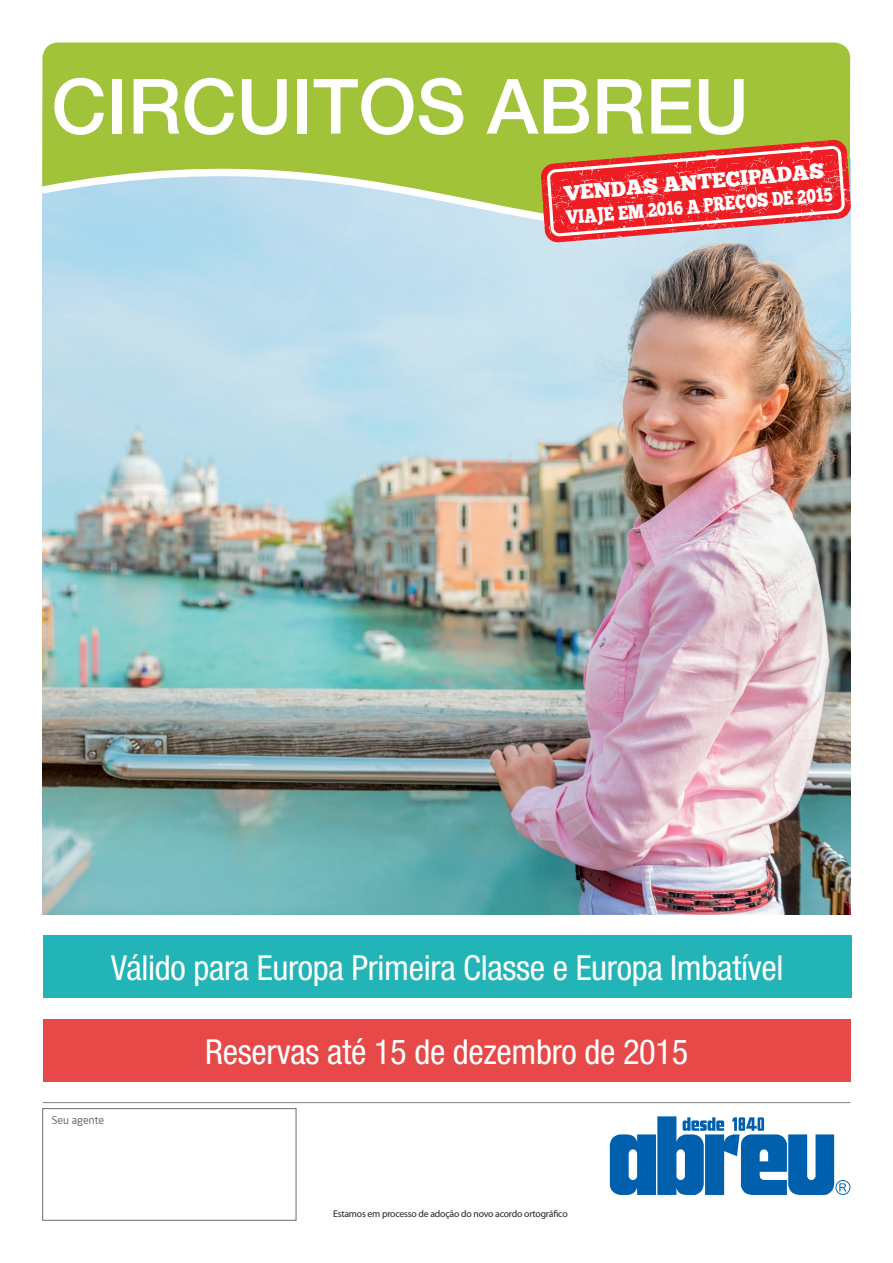
<style>
.page{position:relative;width:893px;height:1263px;background:#fff}
.page>*{position:absolute;margin:0;border:0;box-sizing:border-box;transform-origin:0 0}
.t1{font:500 76.35px "Helvetica Neue";color:#fff}
.t2{font:condensed 34.5px "Helvetica Neue";letter-spacing:-.01em;color:#fff}
.t3{font:21px "Chunk Five Ex";color:#fff}
.t4{font:19.5px "Chunk Five Ex";color:#fff;scale:.8 1}
.t5{font:10.5px "Neo Sans";color:#6c6d70}
.t6{font:9.75px "Myriad Pro";letter-spacing:-.02em;color:#231f20}
</style>
<div class="page">
<img style="left:42px;top:243px;width:809px;height:672px">
<div style="left:43px;top:936px;width:808px;height:62px;background:#22b4b6"></div>
<div style="left:43px;top:1019px;width:808px;height:62px;background:#e74848"></div>
<svg style="left:42px;top:301px;width:808px;height:7px;background:#b2c5ce"></svg>
<svg style="left:42px;top:43px;width:808px;height:258px;background:#accb84"></svg>
<svg style="left:540px;top:139px;width:311px;height:104px;background:#e05f53"></svg>
<hr style="left:43px;top:1102px;width:807px;height:1px;background:#808285">
<div style="left:43px;top:1108px;width:253px;height:112px;border:1px solid #6c6d70"></div>
<svg style="left:610px;top:1116px;width:240px;height:79px"></svg>
<h1 class="t1" style="left:51px;top:61px;width:699px">CIRCUITOS ABREU</h1>
<p class="t3" style="left:563px;top:178px;width:262px;rotate:-5deg">VENDAS ANTECIPADAS</p>
<p class="t4" style="left:565px;top:203px;width:336px;rotate:-5deg">VIAJE EM 2016 A PREÇOS DE 2015</p>
<p class="t2" style="left:111px;top:948px;width:674px">Válido para Europa Primeira Classe e Europa Imbatível</p>
<p class="t5" style="left:52px;top:1114px;width:54px">Seu agente</p>
<p class="t2" style="left:205px;top:1031px;width:484px">Reservas até 15 de dezembro de 2015</p>
<p class="t6" style="left:333px;top:1208px;width:236px">Estamos em processo de adoção do novo acordo ortográfico</p>
</div>
